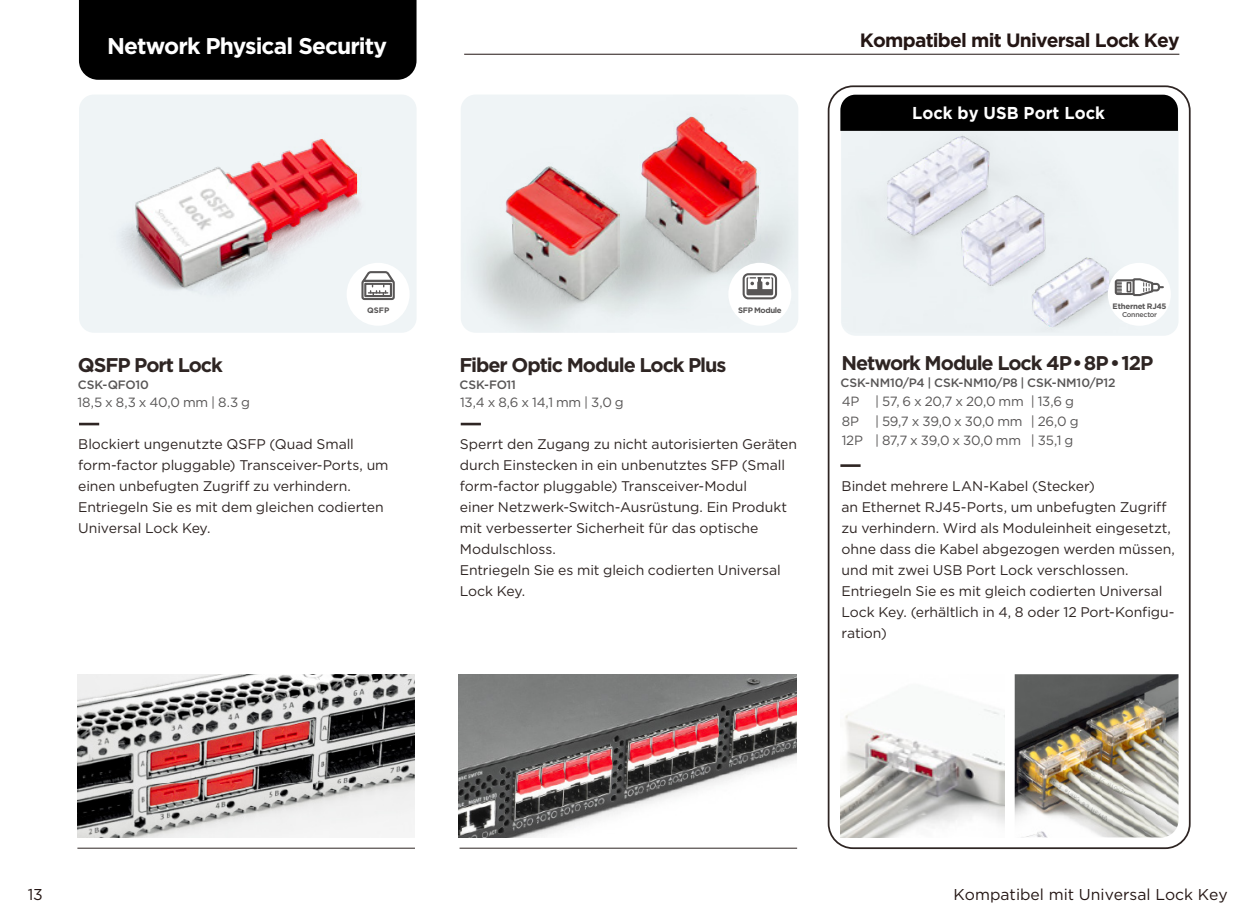
<style>
.page{position:relative;width:1256px;height:923px;background:#fff}
.page>*{position:absolute;margin:0;border:0;box-sizing:border-box;transform-origin:0 0}
.t1{font:700 22.75px "Gotham";letter-spacing:-.04em;color:#fff}
.t2{font:700 19.78px "Gotham";letter-spacing:-.055em;color:#2e2523}
.t3{font:700 19.25px "Gotham";letter-spacing:-.04em;color:#241614}
.t4{font:700 17.15px "Gotham";color:#fff;scale:.96 1}
.t5{font:15.75px "Gotham";color:#241614}
.t6{font:14px/21px "Gotham";letter-spacing:-.005em;color:#2e2523}
.t7{font:13.3px/19.6px "Gotham";letter-spacing:-.02em;color:#585656}
.t8{font:500 12.08px "Gotham";letter-spacing:-.01em;color:#585656}
.t9{font:700 7.88px "Gotham";letter-spacing:-.035em;color:#585656}
.t10{font:500 7px "Gotham";letter-spacing:-.03em;color:#585656}
</style>
<div class="page">
<hr style="left:77px;top:847px;width:338px;height:1px;background:#2e2523">
<div style="left:79px;top:95px;width:337px;height:238px;background:#eff4f6;border-radius:15px"></div>
<hr style="left:79px;top:423px;width:20px;height:2px;background:#2e2523">
<hr style="left:459px;top:847px;width:338px;height:1px;background:#2e2523">
<img style="left:81px;top:95px;width:321px;height:238px">
<img style="left:136px;top:139px;width:220px;height:148px">
<hr style="left:460px;top:423px;width:21px;height:2px;background:#2e2523">
<img style="left:545px;top:95px;width:253px;height:238px">
<img style="left:506px;top:167px;width:113px;height:132px">
<img style="left:642px;top:118px;width:116px;height:153px">
<div style="left:840px;top:98px;width:338px;height:238px;background:#eff4f6;border-radius:15px"></div>
<hr style="left:840px;top:464px;width:20px;height:3px;background:#2e2523">
<img style="left:842px;top:94px;width:329px;height:238px">
<img style="left:887px;top:136px;width:220px;height:190px">
<div style="left:827px;top:85px;width:363px;height:764px;border:2px solid #2e2523;border-radius:24px"></div>
<div style="left:840px;top:95px;width:337px;height:36px;background:#000"></div>
<img style="left:77px;top:674px;width:338px;height:163px">
<img style="left:459px;top:674px;width:337px;height:163px">
<img style="left:840px;top:709px;width:164px;height:128px">
<img style="left:1014px;top:674px;width:164px;height:163px">
<div style="left:346px;top:263px;width:63px;height:63px;background:#fff;border-radius:50%"></div>
<div style="left:361px;top:280px;width:33px;height:20px;border:2px solid #585656;border-radius:2px"></div>
<div style="left:364px;top:283px;width:28px;height:14px;border:2px solid #585656"></div>
<svg style="left:361px;top:271px;width:34px;height:25px"></svg>
<div style="left:728px;top:263px;width:63px;height:63px;background:#fff;border-radius:50%"></div>
<div style="left:742px;top:273px;width:34px;height:26px;border:2px solid #585656;border-radius:5px"></div>
<svg style="left:748px;top:279px;width:23px;height:14px"></svg>
<div style="left:746px;top:277px;width:27px;height:18px;border:1px solid #585656"></div>
<div style="left:1107px;top:263px;width:63px;height:63px;background:#fff;border-radius:50%"></div>
<svg style="left:1114px;top:278px;width:48px;height:19px"></svg>
<hr style="left:464px;top:54px;width:714px;height:1px;background:#221513">
<div style="left:79px;top:0;width:337px;height:80px;background:#000"></div>
<h1 class="t1" style="left:107px;top:33px;width:282px">Network Physical Security</h1>
<h3 class="t3" style="left:859px;top:29px;width:321px">Kompatibel mit Universal Lock Key</h3>
<p class="t4" style="left:911px;top:103px;width:202px">Lock by USB Port Lock</p>
<p class="t9" style="left:367px;top:305px;width:24px">QSFP</p>
<p class="t9" style="left:738px;top:305px;width:45px">SFP Module</p>
<h2 class="t2" style="left:78px;top:354px;width:147px">QSFP Port Lock</h2>
<p class="t8" style="left:78px;top:378px;width:72px">CSK-QFO10</p>
<p class="t7" style="left:77px;top:392px;width:174px">18,5 x 8,3 x 40,0 mm | 8.3 g</p>
<p class="t6" style="left:78px;top:433px;width:312px">Blockiert ungenutzte QSFP (Quad Small form-factor pluggable) Transceiver-Ports, um einen unbefugten Zugriff zu verhindern.<br>Entriegeln Sie es mit dem gleichen codierten Universal Lock Key.</p>
<h2 class="t2" style="left:459px;top:354px;width:268px">Fiber Optic Module Lock Plus</h2>
<p class="t8" style="left:459px;top:378px;width:58px">CSK-FO11</p>
<p class="t7" style="left:460px;top:392px;width:165px">13,4 x 8,6 x 14,1 mm | 3,0 g</p>
<p class="t6" style="left:460px;top:433px;width:339px">Sperrt den Zugang zu nicht autorisierten Geräten durch Einstecken in ein unbenutztes SFP (Small form-factor pluggable) Transceiver-Modul<br>einer Netzwerk-Switch-Ausrüstung. Ein Produkt mit verbesserter Sicherheit für das optische Modulschloss.<br>Entriegeln Sie es mit gleich codierten Universal Lock Key.</p>
<p class="t9" style="left:1112px;top:301px;width:55px">Ethernet RJ45</p>
<p class="t10" style="left:1121px;top:310px;width:37px">Connector</p>
<h2 class="t2" style="left:841px;top:352px;width:313px">Network Module Lock 4P• 8P• 12P</h2>
<p class="t8" style="left:840px;top:376px;width:276px">CSK-NM10/P4 | CSK-NM10/P8 | CSK-NM10/P12</p>
<p class="t7" style="left:841px;top:391px;width:238px">4P | 57, 6 x 20,7 x 20,0 mm | 13,6 g<br>8P | 59,7 x 39,0 x 30,0 mm | 26,0 g<br>12P | 87,7 x 39,0 x 30,0 mm | 35,1 g</p>
<p class="t6" style="left:841px;top:475px;width:335px">Bindet mehrere LAN-Kabel (Stecker)<br>an Ethernet RJ45-Ports, um unbefugten Zugriff zu verhindern. Wird als Moduleinheit eingesetzt, ohne dass die Kabel abgezogen werden müssen, und mit zwei USB Port Lock verschlossen.<br>Entriegeln Sie es mit gleich codierten Universal Lock Key. (erhältlich in 4, 8 oder 12 Port-Konfigu&shy;ration)</p>
<p class="t5" style="left:28px;top:886px;width:17px">13</p>
<p class="t5" style="left:953px;top:886px;width:275px">Kompatibel mit Universal Lock Key</p>
</div>
